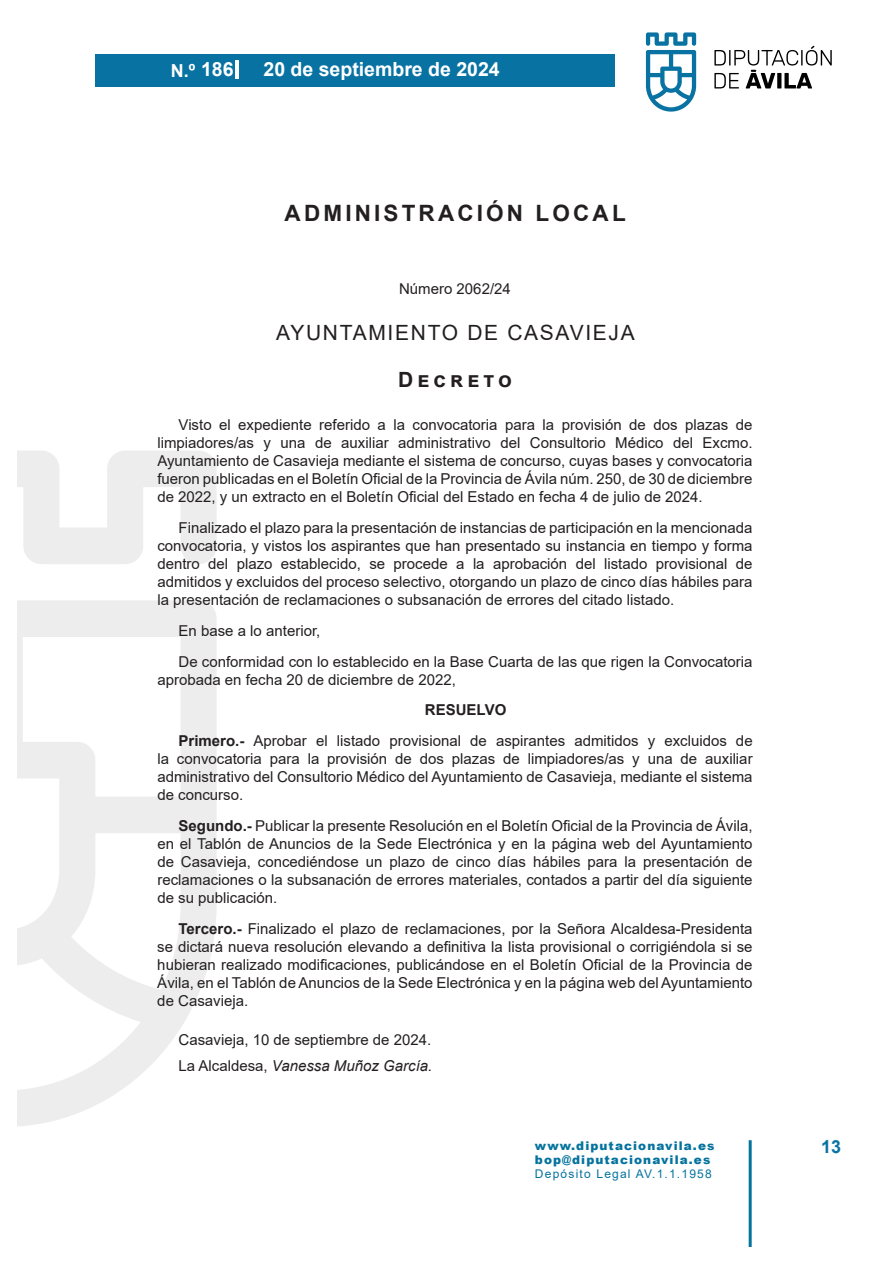
<style>
.page{position:relative;width:893px;height:1263px;background:#fff}
.page>*{position:absolute;margin:0;border:0;box-sizing:border-box;transform-origin:0 0}
.SECCION{font:700 22.5px "Arial";letter-spacing:.14em;color:#231f20}
.ORGANISMO{font:21px "Arial";letter-spacing:.08em;color:#231f20}
.ANUNCIO_1{font:21px "Arial Bold MT2";letter-spacing:.2em;color:#231f20}
.t1{font:700 19.5px "Arial";color:#fff}
.t2{font:700 18px "Arial";color:#fff}
.t3{font:700 18px "Arial";color:#0873a3}
.TEXTO{font:15px/18px "Arial";color:#231f20;text-align:justify}
.TEXTO-2{font:15px/18px "Arial MT2";color:#231f20;text-align:justify}
.FIRMA{font:15px "Arial";color:#231f20}
.FIRMA-2{font:italic 15px "Arial";color:#231f20}
.REFERENCIA{font:15px "Arial MT2";color:#231f20}
.TEXTO-3{font:700 15px "Arial";color:#231f20}
.t4{font:900 12px "Arial";letter-spacing:.09em;color:#05739e}
.t5{font:12px "Arial MT2";letter-spacing:.1em;color:#05739e}
.s1{font-size:19.5px}
.s2{font-family:"Arial MT2"}
.s3{font-family:"Arial Bold MT2"}
.s4{font-family:"Arial"}
.s5{font-style:normal}
</style>
<div class="page">
<div style="left:95px;top:54px;width:520px;height:33px;background:#0873a3"></div>
<svg style="left:646px;top:32px;width:50px;height:80px"></svg>
<svg style="left:714px;top:46px;width:118px;height:42px"></svg>
<hr style="left:749px;top:1140px;width:3px;height:106px;background:#05739e">
<hr style="left:236px;top:60px;width:3px;height:18px;background:#fff">
<svg style="left:17px;top:451px;width:200px;height:675px"></svg>
<p class="t2" style="left:171px;top:58px;width:64px">N.º <span class="s1">186</span></p>
<h3 class="t1" style="left:263px;top:56px;width:238px">20 de septiembre de 2024</h3>
<p class="SECCION" style="left:285px;top:197px;width:343px">ADMINISTRACIÓN LOCAL</p>
<p class="REFERENCIA" style="left:399px;top:278px;width:113px">Número 2062/24</p>
<p class="ORGANISMO" style="left:276px;top:318px;width:360px">AYUNTAMIENTO DE CASAVIEJA</p>
<p class="ANUNCIO_1" style="left:398px;top:364px;width:115px">Decreto</p>
<p class="TEXTO" style="left:157px;top:416px;width:597px;text-indent:21px"><span class="s2">Visto el expediente referido a la convocatoria para la provisión de dos plazas de limpiadores/as y una de auxiliar administrativo del Consultorio Médico del Excmo.<br></span>Ayuntamiento de Casavieja mediante el sistema de concurso, cuyas bases y convocatoria fueron publicadas en el Boletín Oficial de la Provincia de Ávila núm. 250, de 30 de diciembre de 2022, y un extracto en el Boletín Oficial del Estado en fecha 4 de julio de 2024.</p>
<p class="TEXTO" style="left:157px;top:519px;width:597px;text-indent:21px"><span class="s2">Finalizado el plazo para la presentación de instancias de participación en la mencionada </span>convocatoria, y vistos los aspirantes que han presentado su instancia en tiempo y forma dentro del plazo establecido, se procede a la aprobación del listado provisional de admitidos y excluidos del proceso selectivo, otorgando un plazo de cinco días hábiles para <span class="s2">la presentación de reclamaciones o subsanación de errores del citado listado.</span></p>
<p class="TEXTO" style="left:179px;top:621px;width:143px">En base a lo anterior,</p>
<p class="TEXTO" style="left:157px;top:652px;width:597px;text-indent:21px">De conformidad con lo establecido en la Base Cuarta de las que rigen la Convocatoria aprobada en fecha 20 de diciembre de 2022,</p>
<p class="TEXTO-3" style="left:425px;top:699px;width:83px">RESUELVO</p>
<p class="TEXTO-2" style="left:157px;top:732px;width:597px;text-indent:21px"><span class="s3">Primero.-</span> Aprobar el listado provisional de aspirantes admitidos y excluidos de la convocatoria para la provisión de dos plazas de limpiadores/as y una de auxiliar <span class="s4">administrativo del Consultorio Médico del Ayuntamiento de Casavieja, mediante el sistema </span>de concurso.</p>
<p class="TEXTO" style="left:157px;top:816px;width:597px;text-indent:21px"><span class="s3">Segundo.-</span> Publicar la presente Resolución en el Boletín Oficial de la Provincia de Ávila, <span class="s2">en el Tablón de Anuncios de la Sede Electrónica y en la página web del Ayuntamiento </span>de Casavieja, concediéndose un plazo de cinco días hábiles para la presentación de reclamaciones o la subsanación de errores materiales, contados a partir del día siguiente <span class="s2">de su publicación.</span></p>
<p class="TEXTO" style="left:157px;top:919px;width:597px;text-indent:21px"><span class="s3">Tercero.-</span> Finalizado el plazo de reclamaciones, por la Señora Alcaldesa-Presidenta se dictará nueva resolución elevando a definitiva la lista provisional o corrigiéndola si se hubieran realizado modificaciones, publicándose en el Boletín Oficial de la Provincia de Ávila, en el Tablón de Anuncios de la Sede Electrónica y en la página web del Ayuntamiento <span class="s2">de Casavieja.</span></p>
<p class="FIRMA" style="left:179px;top:1029px;width:254px">Casavieja, 10 de septiembre de 2024.</p>
<p class="FIRMA-2" style="left:179px;top:1056px;width:255px"><span class="s5">La Alcaldesa,</span> Vanessa Muñoz García.</p>
<p class="t4" style="left:535px;top:1136px;width:181px">www.diputacionavila.es</p>
<p class="t3" style="left:821px;top:1134px;width:22px">13</p>
<p class="t4" style="left:535px;top:1151px;width:177px">bop@diputacionavila.es</p>
<p class="t5" style="left:535px;top:1166px;width:178px">Depósito Legal AV.1.1.1958</p>
</div>
